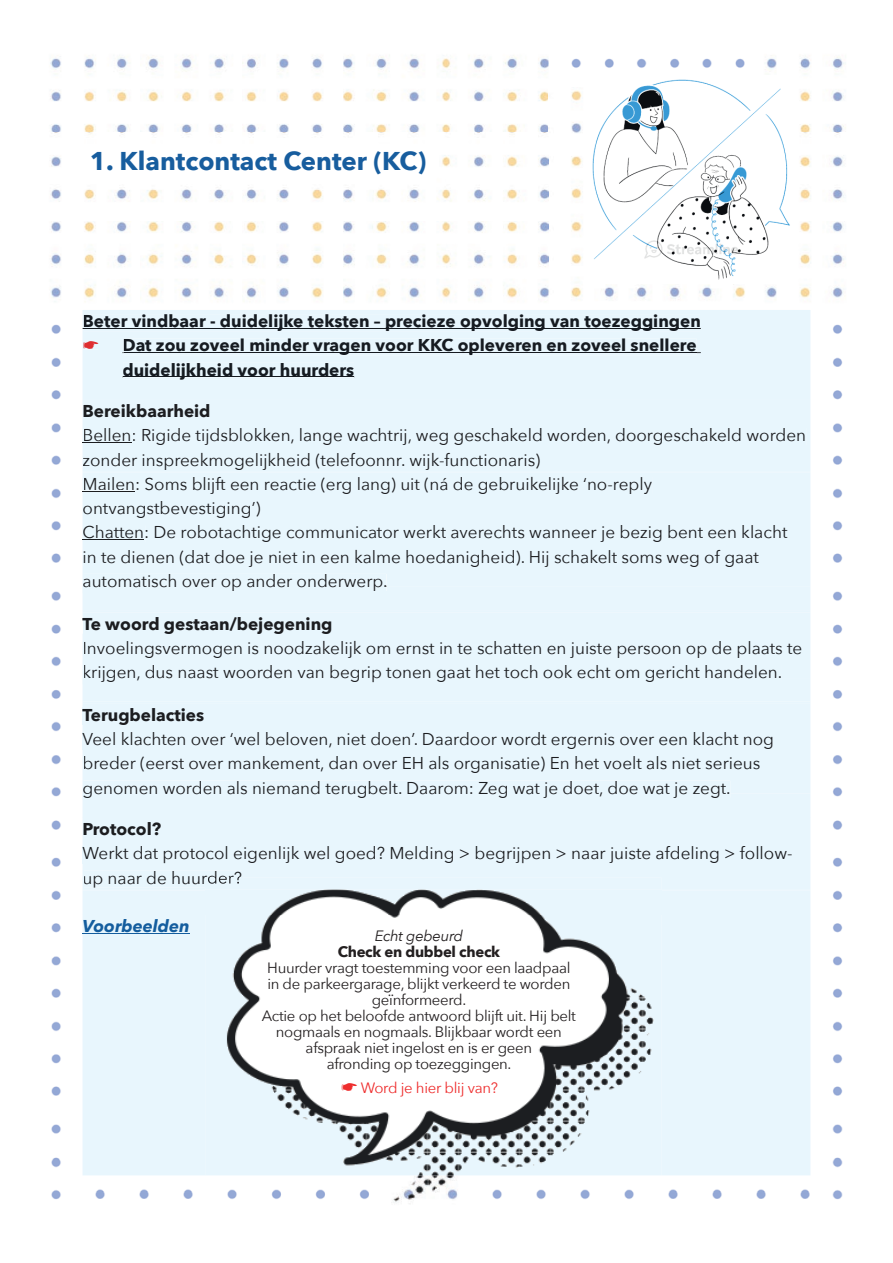
<style>
.page{position:relative;width:893px;height:1263px;background:#fff}
.page>*{position:absolute;margin:0;border:0;box-sizing:border-box;transform-origin:0 0}
.t1{font:700 25.65px "Avenir Next";color:#175d9e}
.t2{font:17.1px/24.3px "Avenir Next";color:#1c1d20}
.t3{font:700 17.1px/24.3px "Avenir Next";color:#161b21}
.t4{font:700 17.1px "Avenir Next";color:#1c1d20}
.t5{font:italic 700 17.1px "Avenir Next";color:#145d9e}
.t6{font:15px/16px "Avenir Next";letter-spacing:-.02em;color:#231f20;text-align:center}
.t7{font:700 15px "Avenir Next";letter-spacing:-.02em;color:#231f20}
.t8{font:15px "Avenir Next";letter-spacing:-.02em;color:#ee2d2d}
.t9{font:italic 15px "Avenir Next";letter-spacing:-.02em;color:#231f20}
</style>
<div class="page">
<img style="left:50px;top:55px;width:498px;height:245px">
<img style="left:548px;top:58px;width:197px;height:10px">
<img style="left:766px;top:56px;width:80px;height:76px">
<img style="left:548px;top:90px;width:34px;height:174px">
<img style="left:800px;top:132px;width:44px;height:68px">
<img style="left:765px;top:221px;width:79px;height:79px">
<img style="left:548px;top:284px;width:197px;height:16px">
<img style="left:51px;top:310px;width:32px;height:890px">
<img style="left:95px;top:1189px;width:98px;height:10px">
<img style="left:668px;top:1189px;width:142px;height:10px">
<img style="left:810px;top:310px;width:33px;height:890px">
<img style="left:810px;top:1175px;width:22px;height:25px">
<div style="left:83px;top:310px;width:727px;height:865px;background:#e8f6fd"></div>
<img style="left:592px;top:75px;width:203px;height:209px">
<div style="left:77px;top:145px;width:361px;height:31px;background:#fff"></div>
<div style="left:83px;top:400px;width:727px;height:72px;background:#e8f6fd"></div>
<hr style="left:83px;top:442px;width:49px;height:1px;background:#1c1d20">
<div style="left:83px;top:473px;width:727px;height:114px;background:#e8f6fd"></div>
<hr style="left:83px;top:491px;width:52px;height:1px;background:#1c1d20">
<hr style="left:83px;top:539px;width:61px;height:1px;background:#1c1d20">
<div style="left:83px;top:587px;width:727px;height:23px;background:#e8f6fd"></div>
<div style="left:83px;top:612px;width:727px;height:66px;background:#e8f6fd"></div>
<div style="left:83px;top:678px;width:727px;height:23px;background:#e8f6fd"></div>
<div style="left:83px;top:704px;width:727px;height:90px;background:#e8f6fd"></div>
<div style="left:83px;top:794px;width:727px;height:23px;background:#e8f6fd"></div>
<div style="left:83px;top:818px;width:727px;height:52px;background:#e8f6fd"></div>
<hr style="left:83px;top:933px;width:107px;height:1px;background:#145d9e">
<div style="left:83px;top:314px;width:618px;height:17px;background:#e8f6fd"></div>
<hr style="left:84px;top:328px;width:616px;height:1px;background:#161b21">
<div style="left:122px;top:338px;width:579px;height:17px;background:#e8f6fd"></div>
<hr style="left:124px;top:352px;width:572px;height:1px;background:#161b21">
<div style="left:122px;top:363px;width:233px;height:17px;background:#e8f6fd"></div>
<hr style="left:123px;top:376px;width:231px;height:1px;background:#161b21">
<div style="left:84px;top:404px;width:125px;height:13px;background:#e8f6fd"></div>
<div style="left:84px;top:428px;width:46px;height:13px;background:#e8f6fd"></div>
<div style="left:133px;top:428px;width:673px;height:17px;background:#e8f6fd"></div>
<div style="left:83px;top:452px;width:457px;height:18px;background:#e8f6fd"></div>
<div style="left:84px;top:477px;width:50px;height:13px;background:#e8f6fd"></div>
<div style="left:137px;top:477px;width:515px;height:17px;background:#e8f6fd"></div>
<div style="left:83px;top:501px;width:177px;height:17px;background:#e8f6fd"></div>
<div style="left:83px;top:525px;width:60px;height:13px;background:#e8f6fd"></div>
<div style="left:146px;top:525px;width:641px;height:17px;background:#e8f6fd"></div>
<div style="left:84px;top:549px;width:675px;height:18px;background:#e8f6fd"></div>
<div style="left:83px;top:574px;width:303px;height:13px;background:#e8f6fd"></div>
<hr style="left:83px;top:587px;width:303px;height:4px;background:#e8f6fd">
<div style="left:83px;top:616px;width:248px;height:18px;background:#e8f6fd"></div>
<div style="left:84px;top:641px;width:718px;height:17px;background:#e8f6fd"></div>
<div style="left:84px;top:665px;width:697px;height:13px;background:#e8f6fd"></div>
<hr style="left:84px;top:678px;width:697px;height:4px;background:#e8f6fd">
<div style="left:83px;top:708px;width:121px;height:17px;background:#e8f6fd"></div>
<div style="left:83px;top:732px;width:691px;height:17px;background:#e8f6fd"></div>
<div style="left:84px;top:756px;width:676px;height:17px;background:#e8f6fd"></div>
<div style="left:83px;top:781px;width:647px;height:13px;background:#e8f6fd"></div>
<hr style="left:83px;top:794px;width:647px;height:4px;background:#e8f6fd">
<div style="left:84px;top:822px;width:77px;height:13px;background:#e8f6fd"></div>
<div style="left:83px;top:846px;width:709px;height:17px;background:#e8f6fd"></div>
<div style="left:83px;top:870px;width:727px;height:44px;background:#e8f6fd"></div>
<div style="left:84px;top:919px;width:105px;height:13px;background:#e8f6fd"></div>
<img style="left:205px;top:878px;width:457px;height:325px">
<img style="left:215px;top:1175px;width:1px;height:30px">
<img style="left:259px;top:1175px;width:1px;height:30px">
<img style="left:303px;top:1175px;width:1px;height:30px">
<img style="left:347px;top:1175px;width:1px;height:30px">
<img style="left:391px;top:1175px;width:1px;height:30px">
<img style="left:435px;top:1175px;width:1px;height:30px">
<img style="left:479px;top:1175px;width:1px;height:30px">
<img style="left:523px;top:1175px;width:1px;height:30px">
<img style="left:567px;top:1175px;width:1px;height:30px">
<img style="left:611px;top:1175px;width:1px;height:30px">
<img style="left:655px;top:1175px;width:1px;height:30px">
<img style="left:205px;top:891px;width:457px;height:23px">
<img style="left:205px;top:878px;width:37px;height:10px">
<svg style="left:83px;top:341px;width:15px;height:8px"></svg>
<h1 class="t1" style="left:90px;top:139px;width:338px">1. Klantcontact Center (KC)</h1>
<p class="t3" style="left:83px;top:309px;width:620px">Beter vindbaar - duidelĳke teksten – precieze opvolging van toezeggingen</p>
<p class="t3" style="left:122px;top:333px;width:576px">Dat zou zoveel minder vragen voor KKC opleveren en zoveel snellere duidelĳkheid voor huurders</p>
<p class="t4" style="left:83px;top:396px;width:130px">Bereikbaarheid</p>
<p class="t2" style="left:83px;top:422px;width:725px">Bellen: Rigide tĳdsblokken, lange wachtrĳ, weg geschakeld worden, doorgeschakeld worden zonder inspreekmogelĳkheid (telefoonnr. wĳk-functionaris)<br>Mailen: Soms blĳft een reactie (erg lang) uit (ná de gebruikelĳke ‘no-reply ontvangstbevestiging’)<br>Chatten: De robotachtige communicator werkt averechts wanneer je bezig bent een klacht<br>in te dienen (dat doe je niet in een kalme hoedanigheid). Hĳ schakelt soms weg of gaat automatisch over op ander onderwerp.</p>
<p class="t4" style="left:83px;top:609px;width:251px">Te woord gestaan/bejegening</p>
<p class="t2" style="left:83px;top:635px;width:721px">Invoelingsvermogen is noodzakelĳk om ernst in te schatten en juiste persoon op de plaats te krĳgen, dus naast woorden van begrip tonen gaat het toch ook echt om gericht handelen.</p>
<p class="t4" style="left:83px;top:700px;width:123px">Terugbelacties</p>
<p class="t2" style="left:83px;top:726px;width:693px">Veel klachten over ‘wel beloven, niet doen’. Daardoor wordt ergernis over een klacht nog breder (eerst over mankement, dan over EH als organisatie) En het voelt als niet serieus genomen worden als niemand terugbelt. Daarom: Zeg wat je doet, doe wat je zegt.</p>
<p class="t4" style="left:83px;top:814px;width:80px">Protocol?</p>
<p class="t2" style="left:83px;top:840px;width:712px">Werkt dat protocol eigenlĳk wel goed? Melding &gt; begrĳpen &gt; naar juiste afdeling &gt; follow&shy;up naar de huurder?</p>
<p class="t5" style="left:83px;top:911px;width:109px">Voorbeelden</p>
<p class="t9" style="left:375px;top:923px;width:90px">Echt gebeurd</p>
<p class="t7" style="left:338px;top:938px;width:164px">Check en dubbel check</p>
<p class="t6" style="left:262px;top:959px;width:316px">Huurder vragt toestemming voor een laadpaal in de parkeergarage, blĳkt verkeerd te worden geïnformeerd.<br>Actie op het beloofde antwoord blĳft uit. Hĳ belt nogmaals en nogmaals. Blĳkbaar wordt een afspraak niet ingelost en is er geen<br>afronding op toezeggingen.</p>
<p class="t8" style="left:341px;top:1075px;width:159px">☛ Word je hier blĳ van?</p>
</div>
